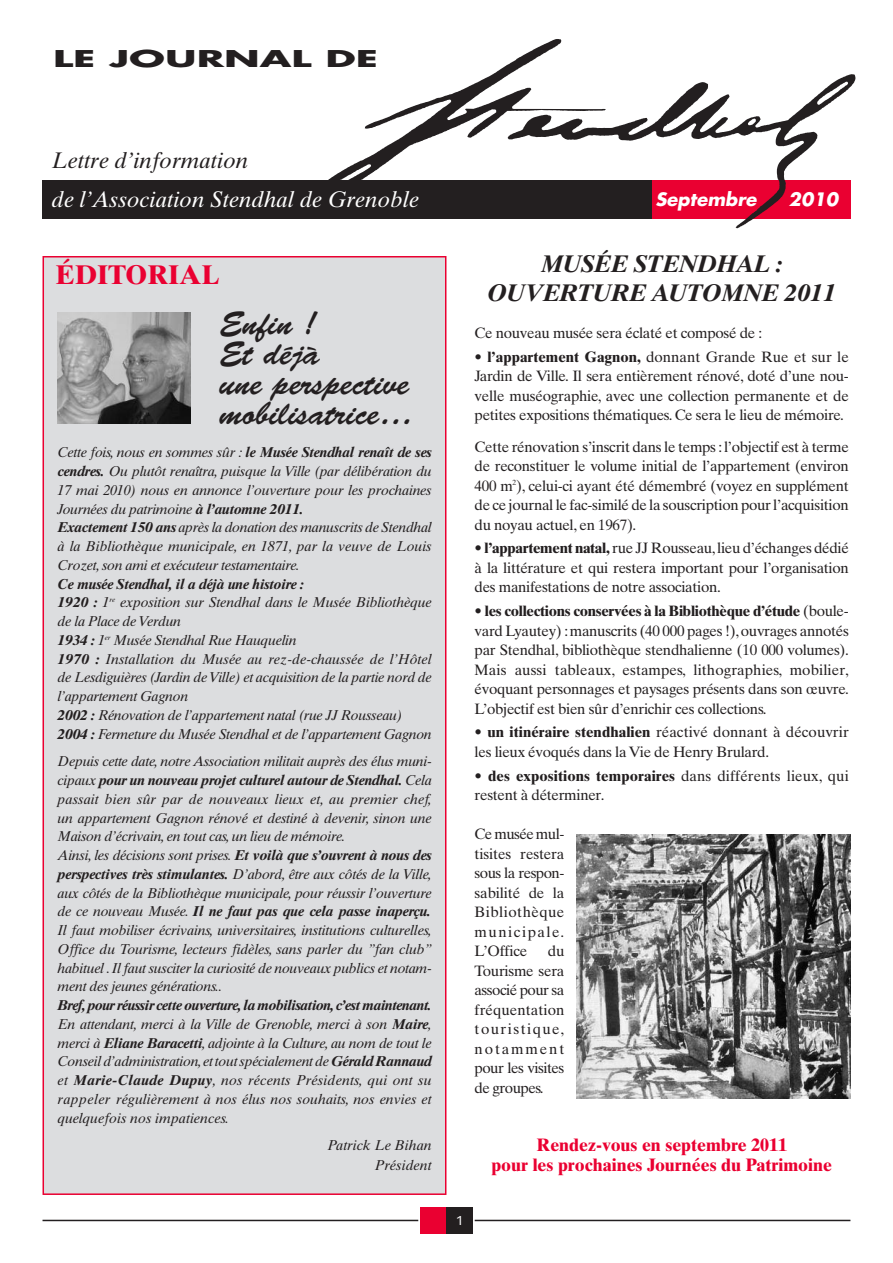
<style>
.page{position:relative;width:893px;height:1263px;background:#fff}
.page>*{position:absolute;margin:0;border:0;box-sizing:border-box;transform-origin:0 0}
.t1{font:33px/30px "Brush Script";color:#231f20}
.t2{font:700 27px "Times Ten";color:#ea0031}
.t3{font:italic 700 24px/28.8px "Times Ten";letter-spacing:-.015em;color:#231f20;text-align:center}
.t4{font:italic 22.5px "Times Ten";color:#fff}
.t5{font:italic 22.5px "Times Ten";color:#231f20}
.t6{font:700 22.5px "Futura";color:#231f20;scale:1.8 1}
.t7{font:700 18px/19.5px "Times Ten";color:#ea0031;text-align:center}
.t8{font:italic 700 18px "Futura";color:#fff}
.t9{font:15px/19.5px "Times Ten";letter-spacing:-.02em;color:#231f20;text-align:justify}
.t10{font:italic 14.25px/18.8px "Times Ten";letter-spacing:-.025em;color:#231f20}
.t11{font:italic 14.25px/19.5px "Times Ten";color:#231f20;text-align:right}
.t12{font:expanded 12px "Unitus B";color:#fff}
.s1{font-weight:700}
</style>
<div class="page">
<div style="left:44px;top:257px;width:402px;height:938px;background:#dcdddf"></div>
<div style="left:43px;top:180px;width:625px;height:38px;background:#231f20"></div>
<svg style="left:317px;top:39px;width:538px;height:189px"></svg>
<hr style="left:475px;top:1220px;width:375px;height:1px;background:#231f20">
<hr style="left:43px;top:1220px;width:375px;height:1px;background:#231f20">
<div style="left:421px;top:1208px;width:26px;height:26px;background:#ea0031"></div>
<div style="left:447px;top:1208px;width:26px;height:26px;background:#231f20"></div>
<div style="left:43px;top:256px;width:403px;height:939px;border:2px solid #ea0031"></div>
<img style="left:57px;top:313px;width:134px;height:111px">
<img style="left:576px;top:834px;width:274px;height:264px">
<h3 class="t6" style="left:53px;top:49px;width:182px">LE JOURNAL DE</h3>
<h3 class="t5" style="left:52px;top:152px;width:198px">Lettre d’information</h3>
<h3 class="t4" style="left:52px;top:190px;width:369px">de l’Association Stendhal de Grenoble</h3>
<p class="t8" style="left:656px;top:191px;width:102px">Septembre</p>
<p class="t8" style="left:789px;top:191px;width:51px">2010</p>
<h2 class="t2" style="left:56px;top:266px;width:165px">ÉDITORIAL</h2>
<h3 class="t3" style="left:487px;top:251px;width:351px">MUSÉE STENDHAL :<br>OUVERTURE AUTOMNE 2011</h3>
<p class="t9" style="left:475px;top:325px;width:289px">Ce nouveau musée sera éclaté et composé de :</p>
<p class="t9" style="left:475px;top:348px;width:376px">• <span class="s1">l’appartement Gagnon,</span> donnant Grande Rue et sur le Jardin de Ville. Il sera entièrement rénové, doté d’une nou&shy;velle muséographie, avec une collection permanente et de petites expositions thématiques. Ce sera le lieu de mémoire.</p>
<p class="t9" style="left:475px;top:438px;width:376px">Cette rénovation s’inscrit dans le temps :l’objectif est à terme de reconstituer le volume initial de l’appartement (environ 400 m<sup>2</sup>), celui-ci ayant été démembré (voyez en supplément de ce journal le fac-similé de la souscription pour l’acquisition du noyau actuel, en 1967).</p>
<p class="t9" style="left:475px;top:540px;width:376px">• <span class="s1">l’appartement natal,</span> rue JJ Rousseau,lieu d’échanges dédié à la littérature et qui restera important pour l’organisation des manifestations de notre association.</p>
<p class="t9" style="left:475px;top:603px;width:376px">• <span class="s1">les collections conservées à la Bibliothèque d’étude</span> (boule&shy;vard Lyautey) :manuscrits (40 000 pages !),ouvrages annotés par Stendhal, bibliothèque stendhalienne (10 000 volumes).<br>Mais aussi tableaux, estampes, lithographies, mobilier, évoquant personnages et paysages présents dans son œuvre.<br>L’objectif est bien sûr d’enrichir ces collections.</p>
<p class="t9" style="left:475px;top:724px;width:376px">• <span class="s1">un itinéraire stendhalien</span> réactivé donnant à découvrir les lieux évoqués dans la Vie de Henry Brulard.</p>
<p class="t9" style="left:475px;top:767px;width:376px">• <span class="s1">des expositions temporaires</span> dans différents lieux, qui restent à déterminer.</p>
<p class="t9" style="left:475px;top:826px;width:91px">Ce musée mul&shy;tisites restera sous la respon&shy;sabilité de la Bibliothèque municipale.<br>L’Office</p>
<h1 class="t1" style="left:220px;top:311px;width:194px">Enfin !<br>Et déjà<br>une perspective mobilisatrice…</h1>
<p class="t10" style="left:58px;top:444px;width:376px">Cette fois, nous en sommes sûr : <span class="s1">le Musée Stendhal renaît de ses cendres.</span> Ou plutôt renaîtra, puisque la Ville (par délibération du 17 mai 2010) nous en annonce l’ouverture pour les prochaines Journées du patrimoine <span class="s1">à l’automne 2011.<br>Exactement 150 ans</span> après la donation des manuscrits de Stendhal à la Bibliothèque municipale, en 1871, par la veuve de Louis Crozet, son ami et exécuteur testamentaire.</p>
<p class="t10" style="left:58px;top:576px;width:376px"><span class="s1">Ce musée Stendhal, il a déjà une histoire :<br>1920 :</span> 1<sup>re</sup> exposition sur Stendhal dans le Musée Bibliothèque de la Place de Verdun<br><span class="s1">1934 :</span> 1<sup>er</sup> Musée Stendhal Rue Hauquelin<br><span class="s1">1970 :</span> Installation du Musée au rez-de-chaussée de l’Hôtel de Lesdiguières (Jardin de Ville) et acquisition de la partie nord de l’appartement Gagnon<br><span class="s1">2002 :</span> Rénovation de l’appartement natal (rue JJ Rousseau)<br><span class="s1">2004 :</span> Fermeture du Musée Stendhal et de l’appartement Gagnon</p>
<p class="t10" style="left:58px;top:753px;width:376px">Depuis cette date, notre Association militait auprès des élus muni&shy;cipaux <span class="s1">pour un nouveau projet culturel autour de Stendhal.</span> Cela passait bien sûr par de nouveaux lieux et, au premier chef, un appartement Gagnon rénové et destiné à devenir, sinon une Maison d’écrivain, en tout cas, un lieu de mémoire.<br>Ainsi, les décisions sont prises. <span class="s1">Et voilà que s’ouvrent à nous des perspectives très stimulantes.</span> D’abord, être aux côtés de la Ville, aux côtés de la Bibliothèque municipale, pour réussir l’ouverture de ce nouveau Musée. <span class="s1">Il ne faut pas que cela passe inaperçu.<br></span>Il faut mobiliser écrivains, universitaires, institutions culturelles, Office du Tourisme, lecteurs fidèles, sans parler du ”fan club” habituel .Il faut susciter la curiosité de nouveaux publics et notam&shy;ment des jeunes générations..</p>
<p class="t10" style="left:58px;top:997px;width:376px;text-align:justify"><span class="s1">Bref,pour réussir cette ouverture,la mobilisation,c’est maintenant.<br></span>En attendant, merci à la Ville de Grenoble, merci à son <span class="s1">Maire</span>, merci à <span class="s1">Eliane Baracetti</span>, adjointe à la Culture, au nom de tout le Conseil d’administration,et tout spécialement de <span class="s1">Gérald Rannaud </span>et <span class="s1">Marie-Claude Dupuy</span>, nos récents Présidents, qui ont su rappeler régulièrement à nos élus nos souhaits, nos envies et quelquefois nos impatiences.</p>
<p class="t11" style="left:327px;top:1137px;width:106px">Patrick Le Bihan<br>Président</p>
<p class="t9" style="left:475px;top:943px;width:91px;text-indent:73px">du Tourisme sera associé pour sa fréquentation touristique, notamment pour les visites de groupes.</p>
<p class="t7" style="left:491px;top:1137px;width:342px">Rendez-vous en septembre 2011<br>pour les prochaines Journées du Patrimoine</p>
<p class="t12" style="left:454px;top:1214px;width:12px">1</p>
</div>
